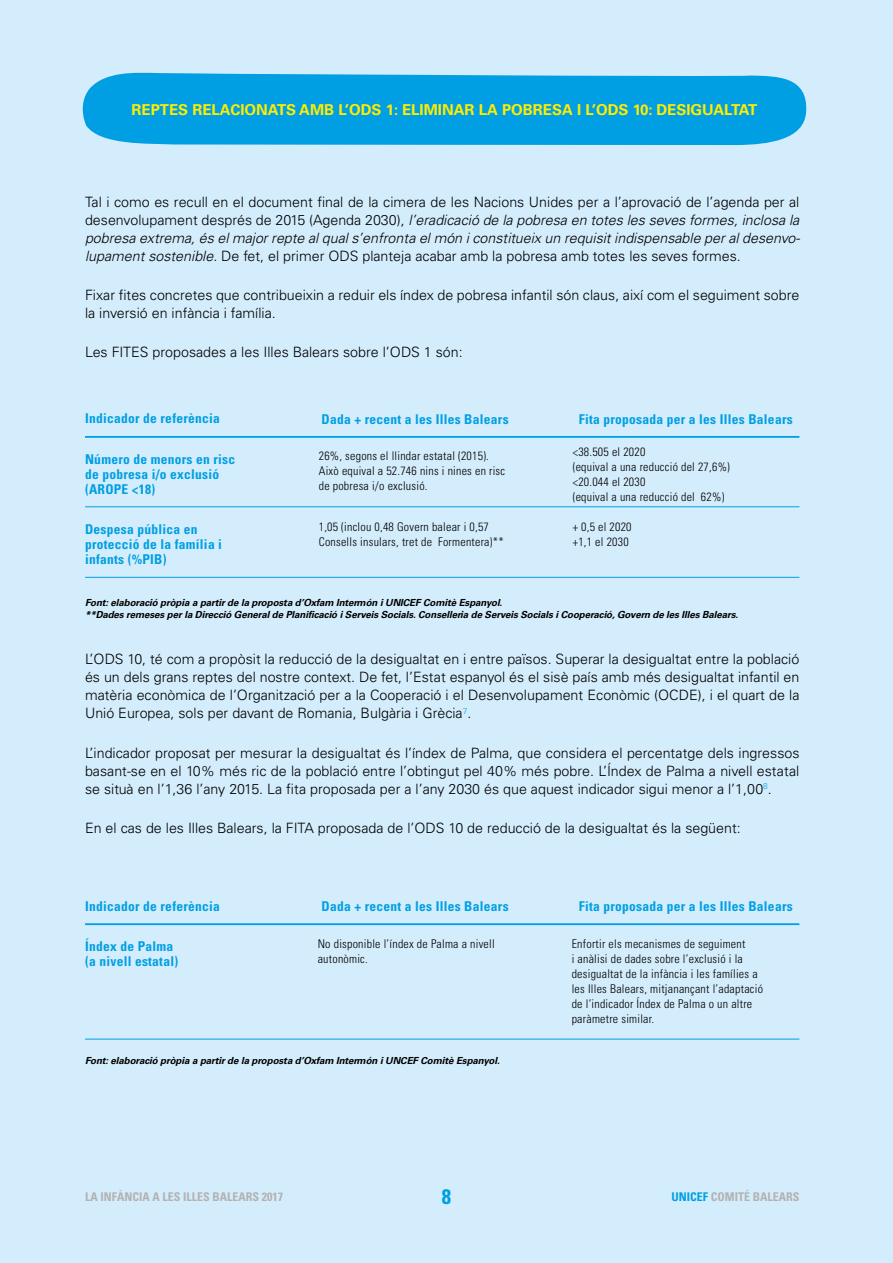
<style>
.page{position:relative;width:893px;height:1263px;background:#d4edfc}
.page>*{position:absolute;margin:0;border:0;box-sizing:border-box;transform-origin:0 0}
.t1{font:700 condensed 21px "Univers";color:#009fe3}
.t2{font:700 15px "Univers";color:#ffed00}
.t3{font:300 14.25px/18px "Univers";color:#000;text-align:justify}
.t4{font:700 condensed 13.5px/15px "Univers";letter-spacing:.02em;color:#009fe3}
.t5{font:300 condensed 12px/15px "Univers";letter-spacing:.02em;color:#000}
.t6{font:700 condensed 12px "Univers";color:#b3b2b2}
.t7{font:italic 700 9.75px/11.7px "Univers";letter-spacing:-.01em;color:#000}
.s1{font-style:italic}
.s2{color:#009fe3}
</style>
<div class="page">
<svg style="left:82px;top:72px;width:725px;height:73px;background:#0ea4e4"></svg>
<hr style="left:85px;top:506px;width:714px;height:1px;background:#009fe3">
<hr style="left:85px;top:577px;width:714px;height:1px;background:#009fe3">
<hr style="left:85px;top:436px;width:714px;height:2px;background:#009fe3">
<hr style="left:85px;top:923px;width:714px;height:2px;background:#009fe3">
<hr style="left:85px;top:1039px;width:714px;height:1px;background:#009fe3">
<p class="t2" style="left:132px;top:101px;width:627px">REPTES RELACIONATS AMB L’ODS 1: ELIMINAR LA POBRESA I L’ODS 10: DESIGUALTAT</p>
<p class="t3" style="left:85px;top:193px;width:717px">Tal i como es recull en el document final de la cimera de les Nacions Unides per a l’aprovació de l’agenda per al desenvolupament després de 2015 (Agenda 2030), <span class="s1">l’eradicació de la pobresa en totes les seves formes, inclosa la pobresa extrema, és el major repte al qual s’enfronta el món i constitueix un requisit indispensable per al desenvo&shy;lupament sostenible</span>. De fet, el primer ODS planteja acabar amb la pobresa amb totes les seves formes.</p>
<p class="t3" style="left:85px;top:286px;width:716px">Fixar fites concretes que contribueixin a reduir els índex de pobresa infantil són claus, així com el seguiment sobre la inversió en infància i família.</p>
<p class="t3" style="left:85px;top:343px;width:379px">Les FITES proposades a les Illes Balears sobre l’ODS 1 són:</p>
<p class="t4" style="left:85px;top:411px;width:136px">Indicador de referència</p>
<p class="t4" style="left:85px;top:451px;width:152px">Número de menors en risc de pobresa i/o exclusió (AROPE &lt;18)</p>
<p class="t4" style="left:85px;top:522px;width:138px">Despesa pública en protecció de la família i infants (%PIB)</p>
<p class="t4" style="left:322px;top:411px;width:189px">Dada + recent a les Illes Balears</p>
<p class="t5" style="left:319px;top:448px;width:188px">26%, segons el llindar estatal (2015).<br>Això equival a 52.746 nins i nines en risc de pobresa i/o exclusió.</p>
<p class="t5" style="left:319px;top:519px;width:186px">1,05 (inclou 0,48 Govern balear i 0,57<br>Consells insulars, tret de Formentera)**</p>
<p class="t4" style="left:579px;top:411px;width:215px">Fita proposada per a les Illes Balears</p>
<p class="t5" style="left:573px;top:444px;width:159px">&lt;38.505 el 2020<br>(equival a una reducció del 27,6%) &lt;20.044 el 2030<br>(equival a una reducció del 62%)</p>
<p class="t5" style="left:573px;top:519px;width:60px">+ 0,5 el 2020 +1,1 el 2030</p>
<p class="t7" style="left:85px;top:597px;width:655px">Font: elaboració pròpia a partir de la proposta d’Oxfam Intermón i UNICEF Comitè Espanyol.<br>**Dades remeses per la Direcció General de Planificació i Serveis Socials. Conselleria de Serveis Socials i Cooperació, Govern de les Illes Balears.</p>
<p class="t3" style="left:85px;top:650px;width:716px">L’ODS 10, té com a propòsit la reducció de la desigualtat en i entre països. Superar la desigualtat entre la població és un dels grans reptes del nostre context. De fet, l’Estat espanyol és el sisè país amb més desigualtat infantil en matèria econòmica de l’Organització per a la Cooperació i el Desenvolupament Econòmic (OCDE), i el quart de la Unió Europea, sols per davant de Romania, Bulgària i Grècia<sup>7</sup>.</p>
<p class="t3" style="left:85px;top:744px;width:716px">L’indicador proposat per mesurar la desigualtat és l’índex de Palma, que considera el percentatge dels ingressos basant-se en el 10% més ric de la població entre l’obtingut pel 40% més pobre. L’Índex de Palma a nivell estatal se situà en l’1,36 l’any 2015. La fita proposada per a l’any 2030 és que aquest indicador sigui menor a l’1,00<sup>8</sup>.</p>
<p class="t3" style="left:85px;top:819px;width:657px">En el cas de les Illes Balears, la FITA proposada de l’ODS 10 de reducció de la desigualtat és la següent:</p>
<p class="t4" style="left:85px;top:898px;width:136px">Indicador de referència</p>
<p class="t4" style="left:322px;top:899px;width:189px">Dada + recent a les Illes Balears</p>
<p class="t4" style="left:579px;top:899px;width:215px">Fita proposada per a les Illes Balears</p>
<p class="t4" style="left:85px;top:938px;width:95px">Índex de Palma (a nivell estatal)</p>
<p class="t5" style="left:318px;top:937px;width:178px">No disponible l’índex de Palma a nivell autonòmic.</p>
<p class="t5" style="left:572px;top:937px;width:193px">Enfortir els mecanismes de seguiment<br>i anàlisi de dades sobre l’exclusió i la desigualtat de la infància i les famílies a les Illes Balears, mitjanançant l’adaptació de l’indicador Índex de Palma o un altre paràmetre similar.</p>
<p class="t7" style="left:85px;top:1055px;width:416px">Font: elaboració pròpia a partir de la proposta d’Oxfam Intermón i UNCEF Comitè Espanyol.</p>
<p class="t6" style="left:85px;top:1189px;width:199px">LA INFÀNCIA A LES ILLES BALEARS 2017</p>
<h1 class="t1" style="left:442px;top:1184px;width:11px">8</h1>
<p class="t6" style="left:671px;top:1189px;width:130px"><span class="s2">UNICEF</span> COMITÉ BALEARS</p>
</div>
